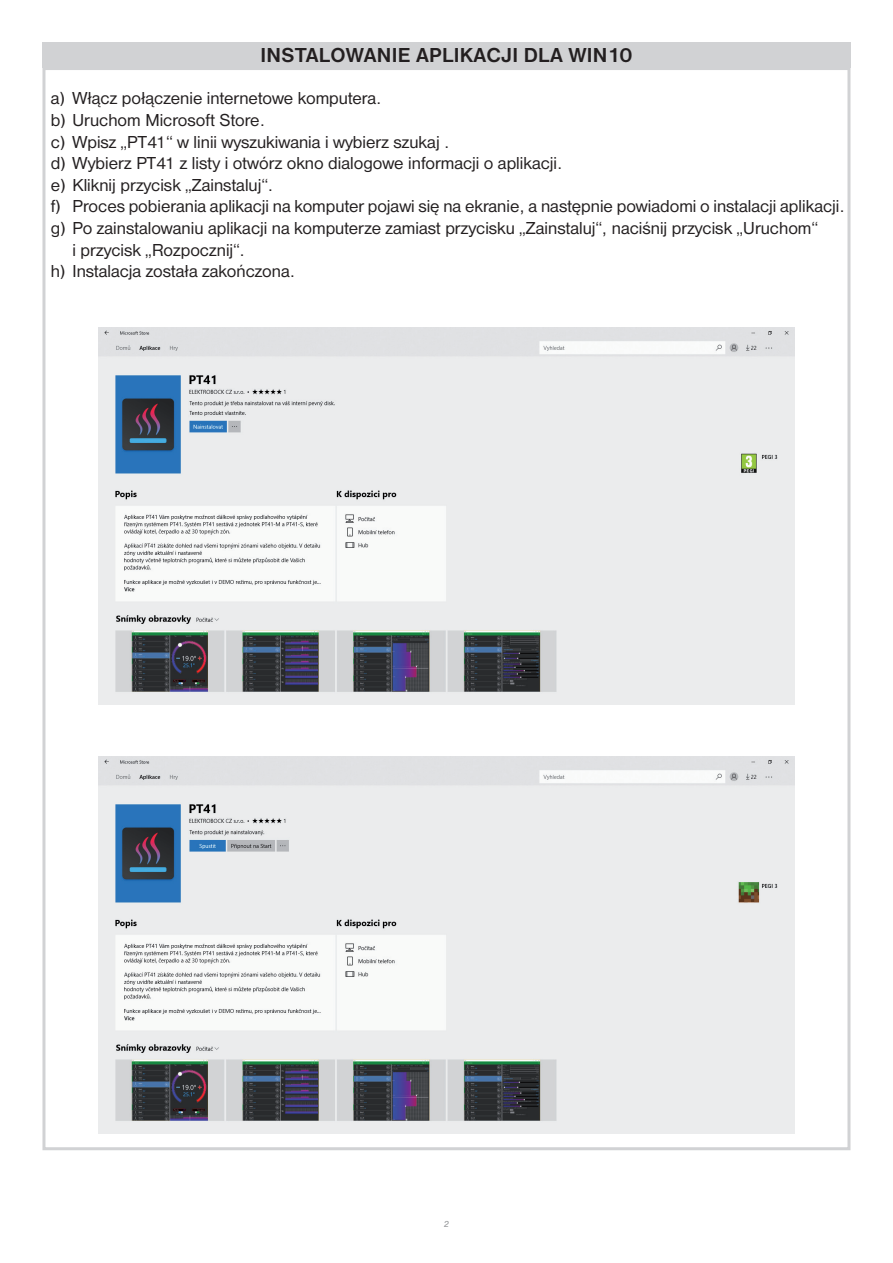
<style>
.page{position:relative;width:893px;height:1263px;background:#fff}
.page>*{position:absolute;margin:0;border:0;box-sizing:border-box;transform-origin:0 0}
.t1{font:700 21px "Nimbus Sans DOT";letter-spacing:.015em;color:#231f20}
.t2{font:18px "Nimbus Sans DOT";color:#231f20}
.t3{font:italic 9px "Nimbus Sans DOT";color:#939598}
</style>
<div class="page">
<div style="left:42px;top:43px;width:808px;height:25px;background:#d1d2d4"></div>
<img style="left:99px;top:328px;width:695px;height:376px">
<img style="left:99px;top:757px;width:695px;height:376px">
<p class="t1" style="left:260px;top:48px;width:374px">INSTALOWANIE APLIKACJI DLA WIN10</p>
<p class="t2" style="left:51px;top:92px;width:332px">a) Włącz połączenie internetowe komputera.</p>
<p class="t2" style="left:51px;top:114px;width:216px">b) Uruchom Microsoft Store.</p>
<p class="t2" style="left:51px;top:135px;width:400px">c) Wpisz „PT41“ w linii wyszukiwania i wybierz szukaj .</p>
<p class="t2" style="left:51px;top:157px;width:513px">d) Wybierz PT41 z listy i otwórz okno dialogowe informacji o aplikacji.</p>
<p class="t2" style="left:51px;top:178px;width:224px">e) Kliknij przycisk „Zainstaluj“.</p>
<p class="t2" style="left:51px;top:200px;width:795px">f) Proces pobierania aplikacji na komputer pojawi się na ekranie, a następnie powiadomi o instalacji aplikacji.</p>
<p class="t2" style="left:51px;top:222px;width:768px">g) Po zainstalowaniu aplikacji na komputerze zamiast przycisku „Zainstaluj“, naciśnij przycisk „Uruchom“</p>
<p class="t2" style="left:72px;top:243px;width:174px">i przycisk „Rozpocznij“.</p>
<p class="t2" style="left:51px;top:265px;width:246px">h) Instalacja została zakończona.</p>
<p class="t3" style="left:444px;top:1220px;width:7px">2</p>
</div>
